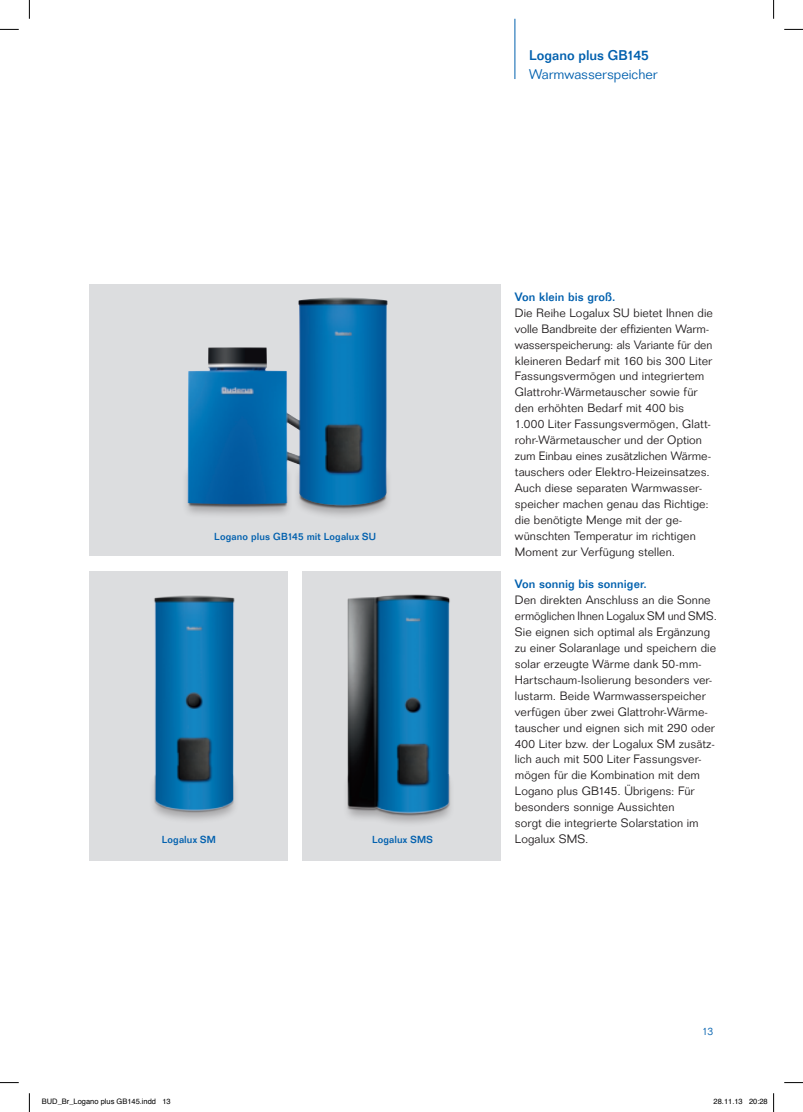
<style>
.page{position:relative;width:803px;height:1112px;background:#fff}
.page>*{position:absolute;margin:0;border:0;box-sizing:border-box;transform-origin:0 0}
.t1{font:300 13.75px/18.8px "Folio Std";color:#0160ae}
.t2{font:300 11.88px/16px "Folio Std";letter-spacing:.005em;color:#231f20}
.t3{font:300 10.62px "Folio Std";color:#0160ae}
.t4{font:500 10px "Folio Std";letter-spacing:.015em;color:#0160ae}
.t5{font:7.5px "Helvetica";color:#000}
.s1{font-weight:500}
.s2{font-weight:500;color:#0160ae}
</style>
<div class="page">
<hr style="left:515px;top:19px;width:1px;height:60px;background:#0160ae">
<div style="left:90px;top:284px;width:411px;height:272px;background:#dcdddf"></div>
<div style="left:90px;top:572px;width:198px;height:288px;background:#dcdddf"></div>
<div style="left:302px;top:572px;width:199px;height:288px;background:#dcdddf"></div>
<img style="left:153px;top:595px;width:82px;height:225px">
<img style="left:347px;top:594px;width:104px;height:229px">
<div style="left:293px;top:465px;width:99px;height:55px;background:#231f20;opacity:.3"></div>
<div style="left:182px;top:465px;width:111px;height:54px;background:#231f20;opacity:.3"></div>
<img style="left:188px;top:297px;width:199px;height:208px">
<svg style="left:0;top:29px;width:19px;height:1px"></svg>
<svg style="left:784px;top:29px;width:19px;height:1px"></svg>
<svg style="left:0;top:1082px;width:19px;height:1px"></svg>
<svg style="left:784px;top:1082px;width:19px;height:1px"></svg>
<svg style="left:29px;top:0;width:1px;height:19px"></svg>
<svg style="left:29px;top:1093px;width:1px;height:18px"></svg>
<svg style="left:773px;top:0;width:1px;height:19px"></svg>
<svg style="left:773px;top:1093px;width:1px;height:18px"></svg>
<p class="t1" style="left:529px;top:46px;width:130px"><span class="s1">Logano plus GB145<br></span>Warmwasserspeicher</p>
<p class="t4" style="left:214px;top:530px;width:163px">Logano plus GB145 mit Logalux SU</p>
<p class="t4" style="left:162px;top:833px;width:56px">Logalux SM</p>
<p class="t4" style="left:372px;top:833px;width:62px">Logalux SMS</p>
<p class="t2" style="left:515px;top:288px;width:200px"><span class="s2">Von klein bis groß.<br></span>Die Reihe Logalux SU bietet Ihnen die volle Bandbreite der effizienten Warm&shy;wasserspeicherung: als Variante für den kleineren Bedarf mit 160 bis 300 Liter Fassungsvermögen und integriertem Glattrohr-Wärmetauscher sowie für den erhöhten Bedarf mit 400 bis 1.000 Liter Fassungsvermögen, Glatt&shy;rohr-Wärmetauscher und der Option zum Einbau eines zusätzlichen Wärme&shy;tauschers oder Elektro-Heizeinsatzes.<br>Auch diese separaten Warmwasser&shy;speicher machen genau das Richtige: die benötigte Menge mit der ge&shy;wünschten Temperatur im richtigen Moment zur Verfügung stellen.</p>
<p class="t2" style="left:515px;top:575px;width:203px"><span class="s2">Von sonnig bis sonniger.<br></span>Den direkten Anschluss an die Sonne ermöglichen Ihnen Logalux SM und SMS.<br>Sie eignen sich optimal als Ergänzung zu einer Solaranlage und speichern die solar erzeugte Wärme dank 50-mm-Hartschaum-Isolierung besonders ver&shy;lustarm. Beide Warmwasserspeicher verfügen über zwei Glattrohr-Wärme&shy;tauscher und eignen sich mit 290 oder 400 Liter bzw. der Logalux SM zusätz&shy;lich auch mit 500 Liter Fassungsver&shy;mögen für die Kombination mit dem Logano plus GB145. Übrigens: Für besonders sonnige Aussichten<br>sorgt die integrierte Solarstation im Logalux SMS.</p>
<p class="t3" style="left:702px;top:1024px;width:13px">13</p>
<p class="t5" style="left:42px;top:1095px;width:130px">BUD_Br_Logano plus GB145.indd 13</p>
<p class="t5" style="left:713px;top:1095px;width:56px">28.11.13 20:28</p>
</div>
